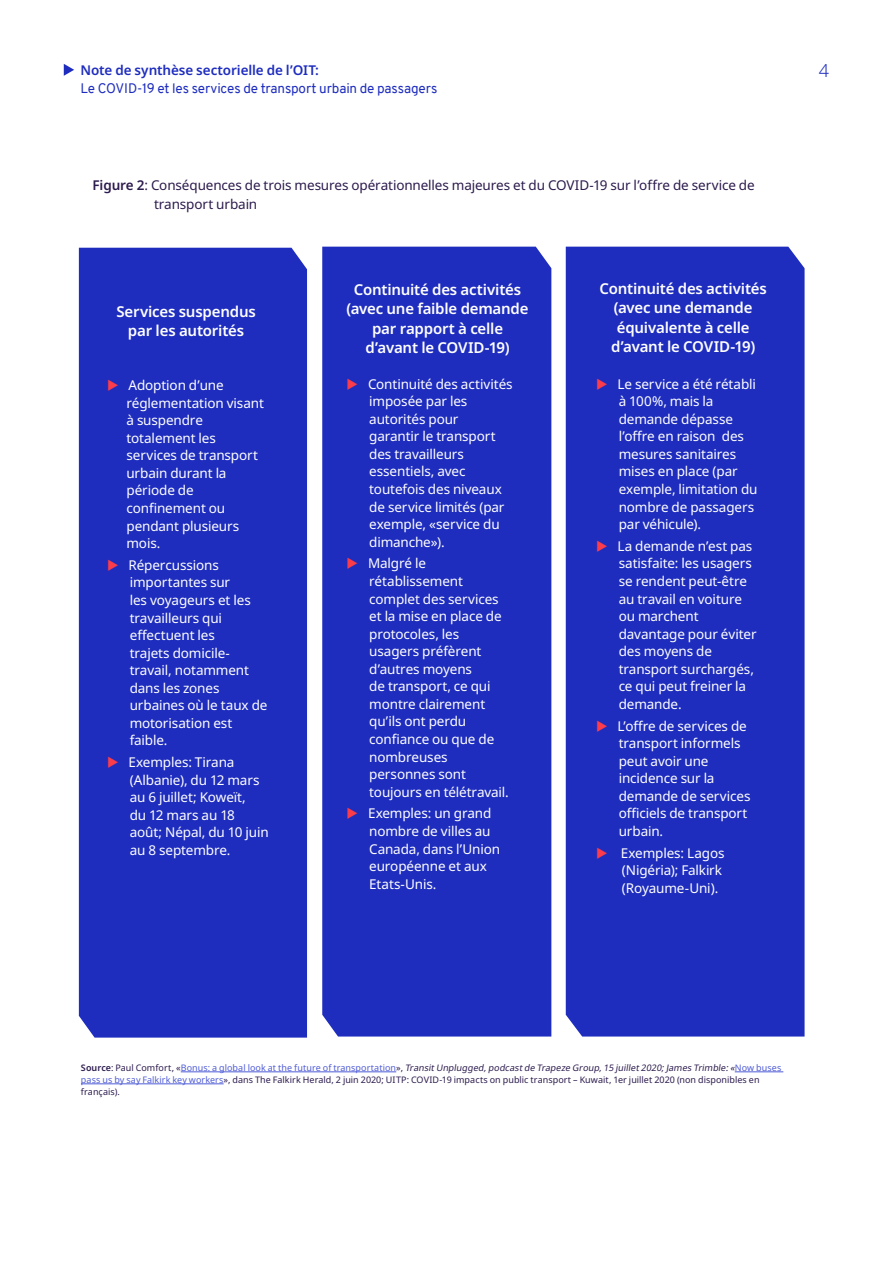
<style>
.page{position:relative;width:893px;height:1263px;background:#fff}
.page>*{position:absolute;margin:0;border:0;box-sizing:border-box;transform-origin:0 0}
.t1{font:300 18px "Noto Sans";color:#1e2dbe}
.Briefing_A4_-_Crossh{font:600 15px/19.5px "Noto Sans";letter-spacing:-.015em;color:#fff;text-align:center}
.t2{font:13.5px/17.5px "Noto Sans";letter-spacing:-.01em;color:#fff}
.Briefing_A4_-_Body{font:13.5px/19.5px "Noto Sans";letter-spacing:-.01em;color:#2c1b4d}
.Briefing_A4_-_Subhea{font:13.5px "Overpass";letter-spacing:-.01em;color:#1e2dbe}
.Briefing_A4_-_Subhea-2{font:600 13.5px "Noto Sans";letter-spacing:-.01em;color:#1e2dbe}
.Briefing_A4_-_Body-2{font:9px/12px "Noto Sans";letter-spacing:.005em;color:#2c1b4d}
.s1{font-weight:600}
.s2{color:#4f5cd6}
.s3{font-style:italic}
</style>
<div class="page">
<svg style="left:64px;top:64px;width:10px;height:12px"></svg>
<div style="left:79px;top:248px;width:228px;height:789px;background:#1e2dbe"></div>
<div style="left:322px;top:247px;width:229px;height:789px;background:#1e2dbe"></div>
<div style="left:566px;top:247px;width:238px;height:789px;background:#1e2dbe"></div>
<hr style="left:181px;top:1071px;width:215px;height:1px;background:#4f5cd6">
<hr style="left:735px;top:1071px;width:48px;height:1px;background:#4f5cd6">
<hr style="left:81px;top:1083px;width:143px;height:1px;background:#4f5cd6">
<svg style="left:108px;top:379px;width:10px;height:12px"></svg>
<svg style="left:108px;top:559px;width:10px;height:12px"></svg>
<svg style="left:108px;top:756px;width:10px;height:12px"></svg>
<svg style="left:348px;top:378px;width:9px;height:11px"></svg>
<svg style="left:348px;top:558px;width:9px;height:11px"></svg>
<svg style="left:348px;top:808px;width:9px;height:11px"></svg>
<svg style="left:597px;top:378px;width:10px;height:11px"></svg>
<svg style="left:597px;top:540px;width:10px;height:12px"></svg>
<svg style="left:597px;top:720px;width:10px;height:11px"></svg>
<svg style="left:597px;top:847px;width:10px;height:11px"></svg>
<p class="Briefing_A4_-_Subhea-2" style="left:80px;top:60px;width:240px">Note de synthèse sectorielle de l’OIT:</p>
<h1 class="t1" style="left:819px;top:57px;width:12px">4</h1>
<p class="Briefing_A4_-_Subhea" style="left:80px;top:78px;width:358px">Le COVID-19 et les services de transport urbain de passagers</p>
<p class="Briefing_A4_-_Body" style="left:154px;top:175px;width:602px;text-indent:-62px"><span class="s1">Figure 2</span>: Conséquences de trois mesures opérationnelles majeures et du COVID-19 sur l’offre de service de transport urbain</p>
<p class="Briefing_A4_-_Crossh" style="left:116px;top:302px;width:141px">Services suspendus par les autorités</p>
<p class="t2" style="left:126px;top:377px;width:139px">Adoption d’une réglementation visant à suspendre totalement les services de transport urbain durant la période de confinement ou pendant plusieurs mois.</p>
<p class="t2" style="left:129px;top:557px;width:141px">Répercussions importantes sur<br>les voyageurs et les travailleurs qui effectuent les<br>trajets domicile&shy;travail, notamment dans les zones urbaines où le taux de motorisation est faible.</p>
<p class="t2" style="left:129px;top:754px;width:142px">Exemples: Tirana (Albanie), du 12 mars au 6 juillet; Koweït,<br>du 12 mars au 18 août; Népal, du 10 juin au 8 septembre.</p>
<p class="Briefing_A4_-_Crossh" style="left:347px;top:280px;width:183px">Continuité des activités (avec une faible demande par rapport à celle d’avant le COVID-19)</p>
<p class="t2" style="left:368px;top:375px;width:146px">Continuité des activités imposée par les autorités pour<br>garantir le transport des travailleurs essentiels, avec toutefois des niveaux de service limités (par exemple, «service du dimanche»).</p>
<p class="t2" style="left:368px;top:555px;width:142px">Malgré le rétablissement complet des services et la mise en place de protocoles, les usagers préfèrent d’autres moyens<br>de transport, ce qui montre clairement qu’ils ont perdu confiance ou que de nombreuses personnes sont toujours en télétravail.</p>
<p class="t2" style="left:368px;top:805px;width:134px">Exemples: un grand nombre de villes au<br>Canada, dans l’Union européenne et aux<br>Etats-Unis.</p>
<p class="Briefing_A4_-_Crossh" style="left:600px;top:279px;width:169px">Continuité des activités (avec une demande équivalente à celle d’avant le COVID-19)</p>
<p class="t2" style="left:617px;top:375px;width:142px">Le service a été rétabli à 100%, mais la demande dépasse l’offre en raison des mesures sanitaires mises en place (par exemple, limitation du nombre de passagers par véhicule).</p>
<p class="t2" style="left:617px;top:537px;width:141px">La demande n’est pas satisfaite: les usagers se rendent peut-être au travail en voiture ou marchent davantage pour éviter des moyens de transport surchargés, ce qui peut freiner la demande.</p>
<p class="t2" style="left:617px;top:717px;width:135px">L’offre de services de transport informels peut avoir une incidence sur la demande de services officiels de transport urbain.</p>
<p class="t2" style="left:621px;top:844px;width:105px">Exemples: Lagos (Nigéria); Falkirk (Royaume-Uni).</p>
<p class="Briefing_A4_-_Body-2" style="left:81px;top:1062px;width:702px"><span class="s1">Source</span>: Paul Comfort, «<span class="s2">Bonus: a global look at the future of transportation</span>», <span class="s3">TransitUnplugged,podcastde Trapeze Group,15 juillet2020;JamesTrimble:«</span><span class="s2">Now buses pass us by say Falkirk key workers</span>», dans The Falkirk Herald, 2 juin 2020; UITP: COVID-19 impacts on public transport – Kuwait, 1er juillet 2020 (non disponibles en français).</p>
</div>
